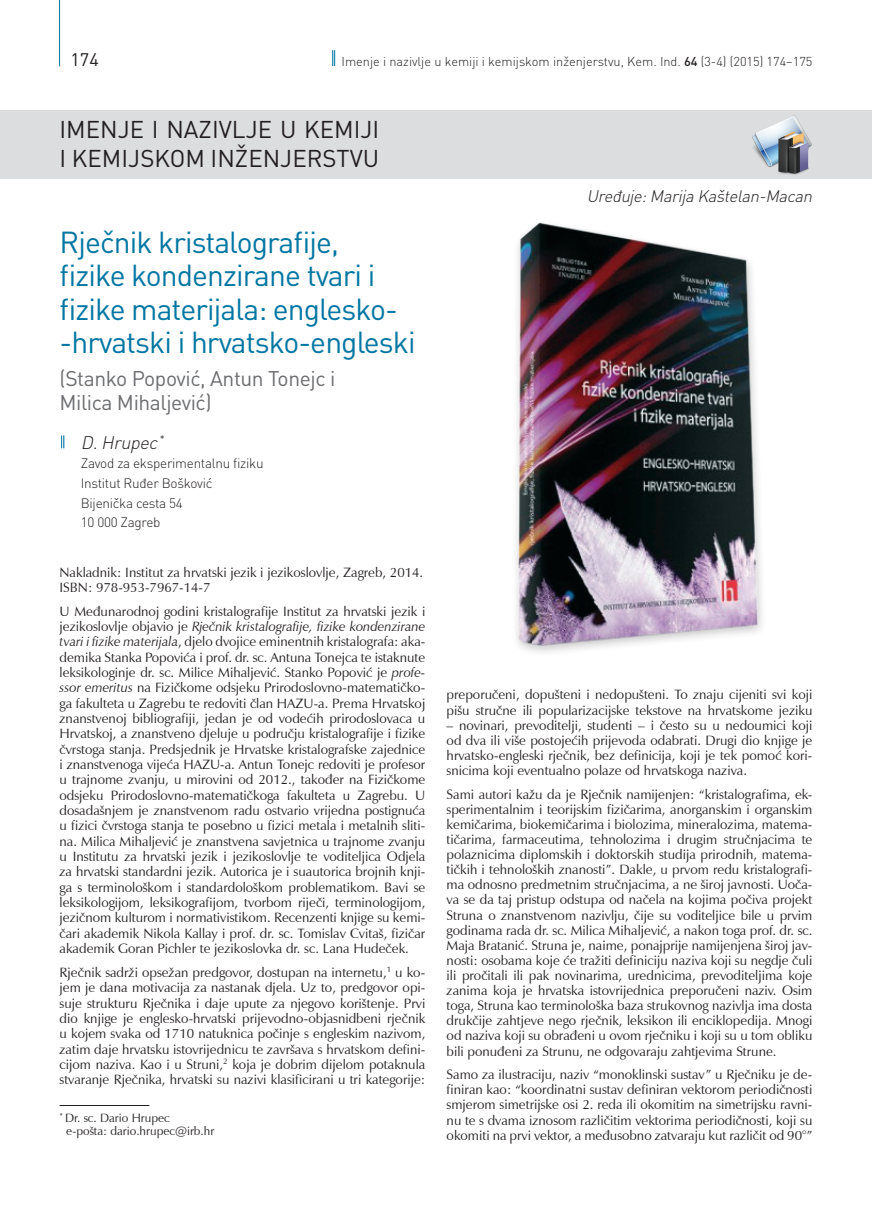
<style>
.page{position:relative;width:872px;height:1212px;background:#fff}
.page>*{position:absolute;margin:0;border:0;box-sizing:border-box;transform-origin:0 0}
._23_Naslov_rubrike{font:30px/33.3px "DIN Pro";letter-spacing:-.03em;color:#0076a3}
.t1{font:24px/28.8px "DIN Pro";color:#231f20}
._23_Naslov_rubrike-2{font:21px/24.3px "DIN Pro";letter-spacing:-.02em;color:#6c6d70}
._24_Autor_rubrike{font:italic 300 18px "DIN Pro";color:#231f20}
.t2{font:18px "DIN Pro";color:#231f20}
.t3{font:italic 300 16.5px "DIN Pro";color:#231f20}
._26_Tekst_rubrike{font:13.5px/15.3px "Zapf Humanist Roman KUI";color:#231f20;text-align:justify}
._25_Adresa_autora_ru{font:300 13.5px "DIN Pro";letter-spacing:-.02em;color:#231f20}
.t4{font:300 12.75px "DIN Pro";color:#231f20}
._06_AUTOR_ZA_DOPISIV{font:12px "Zapf Humanist Roman KUI";color:#231f20}
.s1{font-weight:500}
.s2{font-family:"Zapf Humanist Italic KUI"}
</style>
<div class="page">
<hr style="left:59px;top:0;width:1px;height:66px;background:#0076a3">
<svg style="left:332px;top:50px;width:3px;height:16px"></svg>
<div style="left:0;top:111px;width:872px;height:68px;background:#dcdddf"></div>
<hr style="left:60px;top:1105px;width:89px;height:1px;background:#231f20">
<svg style="left:61px;top:435px;width:3px;height:13px"></svg>
<div style="left:510px;top:219px;width:257px;height:439px;background:#231f20;opacity:.25"></div>
<img style="left:510px;top:222px;width:257px;height:424px">
<img style="left:752px;top:115px;width:60px;height:60px">
<p class="t2" style="left:71px;top:47px;width:30px">174</p>
<p class="t4" style="left:341px;top:53px;width:472px">Imenje i nazivlje u kemiji i kemijskom inženjerstvu, Kem. Ind. <span class="s1">64</span> (3-4) (2015) 174–175</p>
<h2 class="t1" style="left:60px;top:114px;width:321px">IMENJE I NAZIVLJE U KEMIJI<br>I KEMIJSKOM INŽENJERSTVU</h2>
<p class="_23_Naslov_rubrike" style="left:60px;top:224px;width:358px">Rječnik kristalografije,<br>fizike kondenzirane tvari i fizike materijala: englesko--hrvatski i hrvatsko-engleski</p>
<p class="_23_Naslov_rubrike-2" style="left:60px;top:365px;width:277px">(Stanko Popović, Antun Tonejc i<br>Milica Mihaljević)</p>
<p class="_24_Autor_rubrike" style="left:81px;top:430px;width:85px">D.Hrupec<sup>*</sup></p>
<p class="_25_Adresa_autora_ru" style="left:81px;top:454px;width:184px">Zavod za eksperimentalnu fiziku</p>
<p class="_25_Adresa_autora_ru" style="left:81px;top:474px;width:133px">Institut Ruđer Bošković</p>
<p class="_25_Adresa_autora_ru" style="left:81px;top:494px;width:104px">Bijenička cesta 54</p>
<p class="_25_Adresa_autora_ru" style="left:81px;top:513px;width:81px">10 000 Zagreb</p>
<p class="_26_Tekst_rubrike" style="left:60px;top:565px;width:365px">Nakladnik: Institut za hrvatski jezik i jezikoslovlje, Zagreb, 2014.</p>
<p class="_26_Tekst_rubrike" style="left:60px;top:580px;width:152px">ISBN: 978-953-7967-14-7</p>
<p class="_26_Tekst_rubrike" style="left:60px;top:604px;width:367px">U Međunarodnoj godini kristalografije Institut za hrvatski jezik i jezikoslovlje objavio je <span class="s2">Rječnik kristalografije, fizike kondenzirane tvari i fizike materijala</span>, djelo dvojice eminentnih kristalografa: aka&shy;demika Stanka Popovića i prof. dr. sc. Antuna Tonejca te istaknute leksikologinje dr. sc. Milice Mihaljević. Stanko Popović je <span class="s2">profe&shy;ssor emeritus</span> na Fizičkome odsjeku Prirodoslovno-matematičko&shy;ga fakulteta u Zagrebu te redoviti član HAZU-a. Prema Hrvatskoj znanstvenoj bibliografiji, jedan je od vodećih prirodoslovaca u Hrvatskoj, a znanstveno djeluje u području kristalografije i fizike čvrstoga stanja. Predsjednik je Hrvatske kristalografske zajednice i znanstvenoga vijeća HAZU-a. Antun Tonejc redoviti je profesor u trajnome zvanju, u mirovini od 2012., također na Fizičkome odsjeku Prirodoslovno-matematičkoga fakulteta u Zagrebu. U dosadašnjem je znanstvenom radu ostvario vrijedna postignuća u fizici čvrstoga stanja te posebno u fizici metala i metalnih sliti&shy;na. Milica Mihaljević je znanstvena savjetnica u trajnome zvanju u Institutu za hrvatski jezik i jezikoslovlje te voditeljica Odjela za hrvatski standardni jezik. Autorica je i suautorica brojnih knji&shy;ga s terminološkom i standardološkom problematikom. Bavi se leksikologijom, leksikografijom, tvorbom riječi, terminologijom, jezičnom kulturom i normativistikom. Recenzenti knjige su kemi&shy;čari akademik Nikola Kallay i prof. dr. sc. Tomislav Cvitaš, fizičar akademik Goran Pichler te jezikoslovka dr. sc. Lana Hudeček.</p>
<p class="_26_Tekst_rubrike" style="left:60px;top:965px;width:367px">Rječnik sadrži opsežan predgovor, dostupan na internetu,<sup>1</sup> u ko&shy;jem je dana motivacija za nastanak djela. Uz to, predgovor opi&shy;suje strukturu Rječnika i daje upute za njegovo korištenje. Prvi dio knjige je englesko-hrvatski prijevodno-objasnidbeni rječnik u kojem svaka od 1710 natuknica počinje s engleskim nazivom, zatim daje hrvatsku istovrijednicu te završava s hrvatskom defini&shy;cijom naziva. Kao i u Struni,<sup>2</sup> koja je dobrim dijelom potaknula stvaranje Rječnika, hrvatski su nazivi klasificirani u tri kategorije:</p>
<p class="_06_AUTOR_ZA_DOPISIV" style="left:60px;top:1109px;width:112px"><sup>*</sup> Dr. sc. Dario Hrupec</p>
<p class="_06_AUTOR_ZA_DOPISIV" style="left:66px;top:1123px;width:150px">e-pošta: dario.hrupec@irb.hr</p>
<p class="t3" style="left:587px;top:184px;width:231px">Uređuje:Marija Kaštelan-Macan</p>
<p class="_26_Tekst_rubrike" style="left:446px;top:688px;width:367px">preporučeni, dopušteni i nedopušteni. To znaju cijeniti svi koji pišu stručne ili popularizacijske tekstove na hrvatskome jeziku</p>
<p class="_26_Tekst_rubrike" style="left:446px;top:718px;width:367px">– novinari, prevoditelji, studenti – i često su u nedoumici koji od dva ili više postojećih prijevoda odabrati. Drugi dio knjige je hrvatsko-engleski rječnik, bez definicija, koji je tek pomoć kori&shy;snicima koji eventualno polaze od hrvatskoga naziva.</p>
<p class="_26_Tekst_rubrike" style="left:446px;top:787px;width:367px">Sami autori kažu da je Rječnik namijenjen: “kristalografima, ek&shy;sperimentalnim i teorijskim fizičarima, anorganskim i organskim kemičarima, biokemičarima i biolozima, mineralozima, matema&shy;tičarima, farmaceutima, tehnolozima i drugim stručnjacima te polaznicima diplomskih i doktorskih studija prirodnih, matema&shy;tičkih i tehnoloških znanosti”. Dakle, u prvom redu kristalografi&shy;ma odnosno predmetnim stručnjacima, a ne široj javnosti. Uoča&shy;va se da taj pristup odstupa od načela na kojima počiva projekt Struna o znanstvenom nazivlju, čije su voditeljice bile u prvim godinama rada dr. sc. Milica Mihaljević, a nakon toga prof. dr. sc.<br>Maja Bratanić. Struna je, naime, ponajprije namijenjena široj jav&shy;nosti: osobama koje će tražiti definiciju naziva koji su negdje čuli ili pročitali ili pak novinarima, urednicima, prevoditeljima koje zanima koja je hrvatska istovrijednica preporučeni naziv. Osim toga, Struna kao terminološka baza strukovnog nazivlja ima dosta drukčije zahtjeve nego rječnik, leksikon ili enciklopedija. Mnogi od naziva koji su obrađeni u ovom rječniku i koji su u tom obliku bili ponuđeni za Strunu, ne odgovaraju zahtjevima Strune.</p>
<p class="_26_Tekst_rubrike" style="left:446px;top:1068px;width:367px">Samo za ilustraciju, naziv “monoklinski sustav” u Rječniku je de&shy;finiran kao: “koordinatni sustav definiran vektorom periodičnosti smjerom simetrijske osi 2. reda ili okomitim na simetrijsku ravni&shy;nu te s dvama iznosom različitim vektorima periodičnosti, koji su okomiti na prvi vektor, a međusobno zatvaraju kut različit od 90°”</p>
</div>
